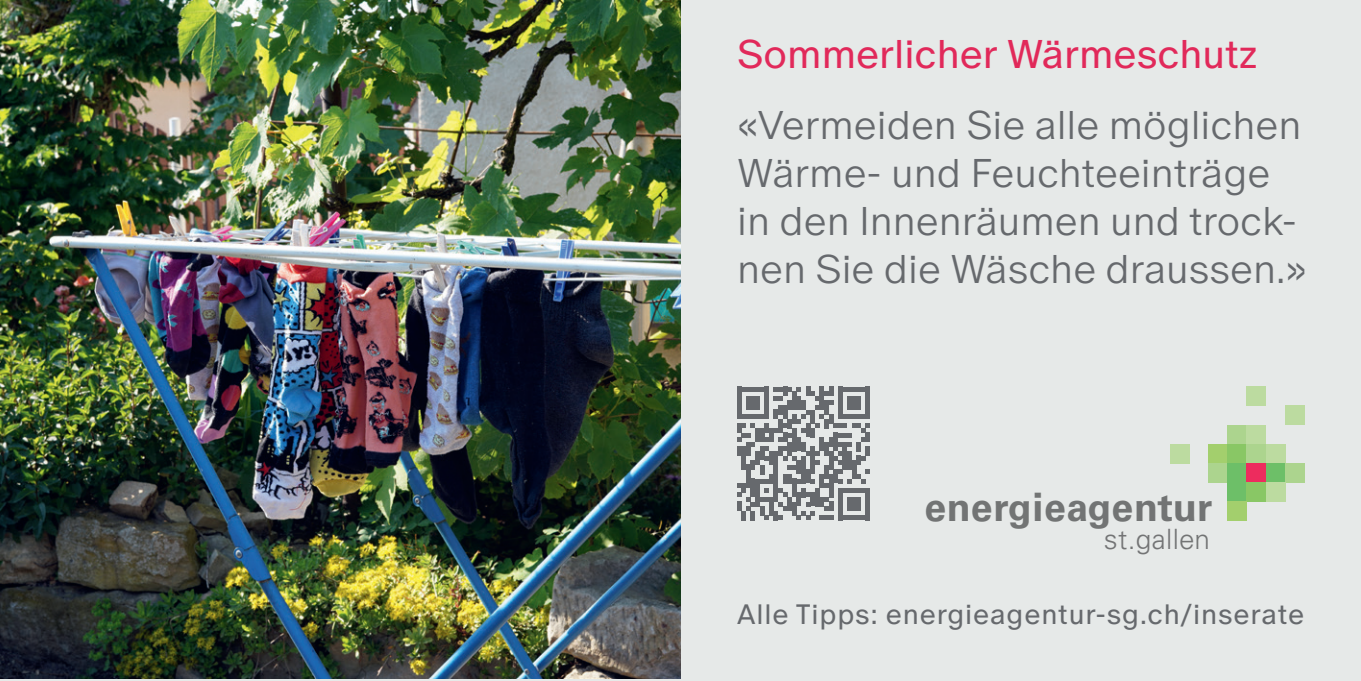
<style>
.page{position:relative;width:1361px;height:681px;background:#fff}
.page>*{position:absolute;margin:0;border:0;box-sizing:border-box;transform-origin:0 0}
.t1{font:300 40px/48px "ABC Oracle";color:#66696d}
.t2{font:40px "ABC Oracle";color:#e1295a}
.t3{font:700 39.2px "Univers LT Pro 65";color:#727474}
.t4{font:28px "ABC Oracle";letter-spacing:.03em;color:#66696d}
.t5{font:300 28px "Univers LT Pro 45";letter-spacing:.01em;color:#737475}
.s1{color:#727474}
</style>
<div class="page">
<div style="left:0;top:0;width:1361px;height:680px;background:#e6e9e8"></div>
<div style="left:1285px;top:405px;width:19px;height:20px;background:#bcdba0"></div>
<div style="left:1170px;top:444px;width:19px;height:19px;background:#bcdba0"></div>
<div style="left:1246px;top:386px;width:20px;height:19px;background:#bcdba0"></div>
<div style="left:1227px;top:425px;width:19px;height:19px;background:#acd48e"></div>
<div style="left:1246px;top:425px;width:20px;height:19px;background:#bcdba0"></div>
<div style="left:1208px;top:444px;width:19px;height:19px;background:#a3cf6d"></div>
<div style="left:1227px;top:444px;width:19px;height:19px;background:#89c765"></div>
<div style="left:1246px;top:444px;width:20px;height:19px;background:#acd48e"></div>
<div style="left:1266px;top:444px;width:19px;height:19px;background:#bcdba0"></div>
<div style="left:1208px;top:463px;width:19px;height:19px;background:#acd48e"></div>
<div style="left:1227px;top:463px;width:19px;height:19px;background:#6dbf68"></div>
<div style="left:1246px;top:463px;width:20px;height:19px;background:#ed2c5e"></div>
<div style="left:1266px;top:463px;width:19px;height:19px;background:#6dbf68"></div>
<div style="left:1285px;top:463px;width:19px;height:19px;background:#acd48e"></div>
<div style="left:1227px;top:482px;width:19px;height:19px;background:#6dbf68"></div>
<div style="left:1246px;top:482px;width:20px;height:19px;background:#89c765"></div>
<div style="left:1266px;top:482px;width:19px;height:19px;background:#bcdba0"></div>
<div style="left:1227px;top:501px;width:19px;height:19px;background:#a3cf6d"></div>
<svg style="left:737px;top:386px;width:133px;height:134px"></svg>
<img style="left:0;top:0;width:680px;height:678px">
<p class="t2" style="left:737px;top:26px;width:522px">Sommerlicher Wärmeschutz</p>
<p class="t1" style="left:737px;top:99px;width:571px">«Vermeiden Sie alle möglichen<br>Wärme- und Feuchteeinträge in den Innenräumen und trock&shy;nen Sie die Wäsche draussen.»</p>
<p class="t3" style="left:924px;top:479px;width:289px">energieagentur</p>
<p class="t5" style="left:1104px;top:520px;width:108px">st.gall<span class="s1">en</span></p>
<p class="t4" style="left:737px;top:594px;width:568px">Alle Tipps: energieagentur-sg.ch/inserate</p>
</div>
